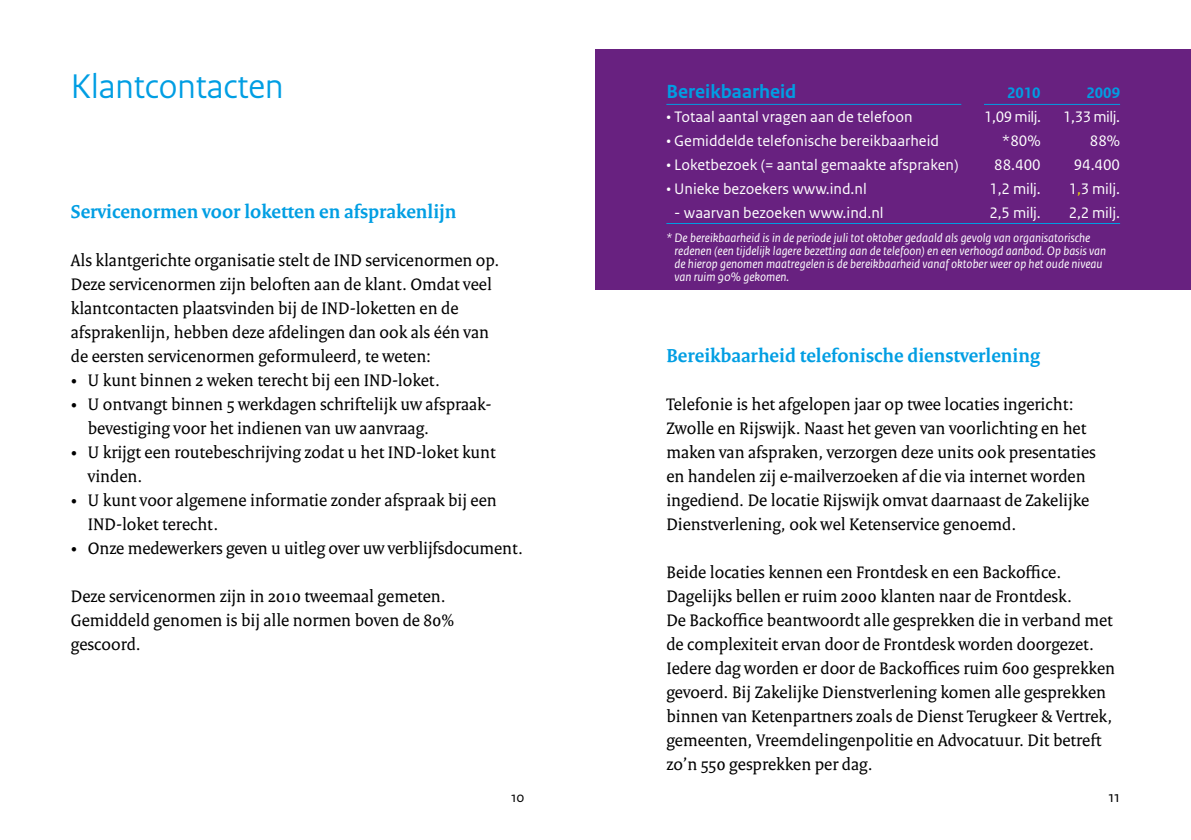
<style>
.page{position:relative;width:1191px;height:840px;background:#fff}
.page>*{position:absolute;margin:0;border:0;box-sizing:border-box;transform-origin:0 0}
.t1{font:36px "Rijksoverheid Sans Heading";color:#009ee3}
.t2{font:700 20px "Rijksoverheid Serif";color:#009ee3}
.t3{font:700 20px "Rijksoverheid Sans Text";color:#009ee3}
.t4{font:18px/24px "Rijksoverheid Serif";color:#000}
.t5{font:16px "Rijksoverheid Sans Text";color:#fff}
.t6{font:700 16px "Rijksoverheid Sans Text";color:#009ee3}
.t7{font:16px "Rijksoverheid Sans Text";color:#000}
.t8{font:15px "Rijksoverheid Sans Text";color:#000}
.t9{font:italic 13px/13px "Rijksoverheid Sans Text";color:#fff}
.s1{color:#f1db00}
</style>
<div class="page">
<div style="left:595px;top:50px;width:596px;height:240px;background:#682180"></div>
<hr style="left:666px;top:104px;width:295px;height:1px;background:#009ee3">
<hr style="left:984px;top:104px;width:136px;height:1px;background:#009ee3">
<hr style="left:666px;top:223px;width:454px;height:1px;background:#009ee3">
<h1 class="t1" style="left:71px;top:65px;width:214px">Klantcontacten</h1>
<p class="t2" style="left:71px;top:199px;width:387px">Servicenormen voor loketten en afsprakenlijn</p>
<p class="t4" style="left:71px;top:248px;width:430px">Als klantgerichte organisatie stelt de IND servicenormen op.<br>Deze servicenormen zijn beloften aan de klant. Omdat veel klantcontacten plaatsvinden bij de IND-loketten en de afsprakenlijn, hebben deze afdelingen dan ook als één van de eersten servicenormen geformuleerd, te weten:</p>
<p class="t4" style="left:71px;top:368px;width:370px">• U kunt binnen 2 weken terecht bij een IND-loket.</p>
<p class="t4" style="left:88px;top:392px;width:404px;text-indent:-17px">• U ontvangt binnen 5 werkdagen schriftelijk uw afspraak&shy;bevestiging voor het indienen van uw aanvraag.</p>
<p class="t4" style="left:88px;top:440px;width:409px;text-indent:-17px">• U krijgt een routebeschrijving zodat u het IND-loket kunt vinden.</p>
<p class="t4" style="left:88px;top:488px;width:410px;text-indent:-17px">• U kunt voor algemene informatie zonder afspraak bij een<br>IND-loket terecht.</p>
<p class="t4" style="left:71px;top:536px;width:453px">• Onze medewerkers geven u uitleg over uw verblijfsdocument.</p>
<p class="t4" style="left:71px;top:584px;width:385px">Deze servicenormen zijn in 2010 tweemaal gemeten.<br>Gemiddeld genomen is bij alle normen boven de 80% gescoord.</p>
<p class="t8" style="left:511px;top:787px;width:15px">10</p>
<p class="t3" style="left:666px;top:80px;width:132px">Bereikbaarheid</p>
<p class="t5" style="left:666px;top:107px;width:248px">• Totaal aantal vragen aan de telefoon</p>
<p class="t5" style="left:666px;top:131px;width:274px">• Gemiddelde telefonische bereikbaarheid</p>
<p class="t5" style="left:666px;top:155px;width:294px">• Loketbezoek (= aantal gemaakte afspraken)</p>
<p class="t5" style="left:666px;top:179px;width:202px">• Unieke bezoekers www.ind.nl</p>
<p class="t5" style="left:674px;top:203px;width:211px">- waarvan bezoeken www.ind.nl</p>
<p class="t6" style="left:1007px;top:83px;width:35px">2010</p>
<p class="t6" style="left:1086px;top:83px;width:35px">2009</p>
<p class="t5" style="left:984px;top:107px;width:58px">1,09 milj.</p>
<p class="t5" style="left:1063px;top:107px;width:58px">1,33 milj.</p>
<p class="t5" style="left:1002px;top:131px;width:40px">*80%</p>
<p class="t5" style="left:1089px;top:131px;width:32px">88%</p>
<p class="t5" style="left:994px;top:155px;width:48px">88.400</p>
<p class="t5" style="left:1073px;top:155px;width:48px">94.400</p>
<p class="t5" style="left:989px;top:179px;width:53px">1,2 milj.</p>
<p class="t5" style="left:1068px;top:179px;width:53px">1<span class="s1">,</span>3 milj.</p>
<p class="t5" style="left:989px;top:203px;width:53px">2,5 milj.</p>
<p class="t5" style="left:1068px;top:203px;width:53px">2,2 milj.</p>
<p class="t9" style="left:674px;top:231px;width:433px;text-indent:-8px">* De bereikbaarheid is in de periode juli tot oktober gedaald als gevolg van organisatorische redenen (een tijdelijk lagere bezetting aan de telefoon) en een verhoogd aanbod. Op basis van de hierop genomen maatregelen is de bereikbaarheid vanaf oktober weer op het oude niveau van ruim 90% gekomen.</p>
<p class="t2" style="left:666px;top:343px;width:375px">Bereikbaarheid telefonische dienstverlening</p>
<p class="t4" style="left:666px;top:392px;width:431px">Telefonie is het afgelopen jaar op twee locaties ingericht:<br>Zwolle en Rijswijk. Naast het geven van voorlichting en het maken van afspraken, verzorgen deze units ook presentaties en handelen zij e-mailverzoeken af die via internet worden ingediend. De locatie Rijswijk omvat daarnaast de Zakelijke Dienstverlening, ook wel Ketenservice genoemd.</p>
<p class="t4" style="left:666px;top:560px;width:450px">Beide locaties kennen een Frontdesk en een Backoffice.<br>Dagelijks bellen er ruim 2000 klanten naar de Frontdesk.<br>De Backoffice beantwoordt alle gesprekken die in verband met de complexiteit ervan door de Frontdesk worden doorgezet.<br>Iedere dag worden er door de Backoffices ruim 600 gesprekken gevoerd. Bij Zakelijke Dienstverlening komen alle gesprekken binnen van Ketenpartners zoals de Dienst Terugkeer &amp; Vertrek, gemeenten, Vreemdelingenpolitie en Advocatuur. Dit betreft zo’n 550 gesprekken per dag.</p>
<p class="t7" style="left:1108px;top:786px;width:13px">11</p>
</div>
